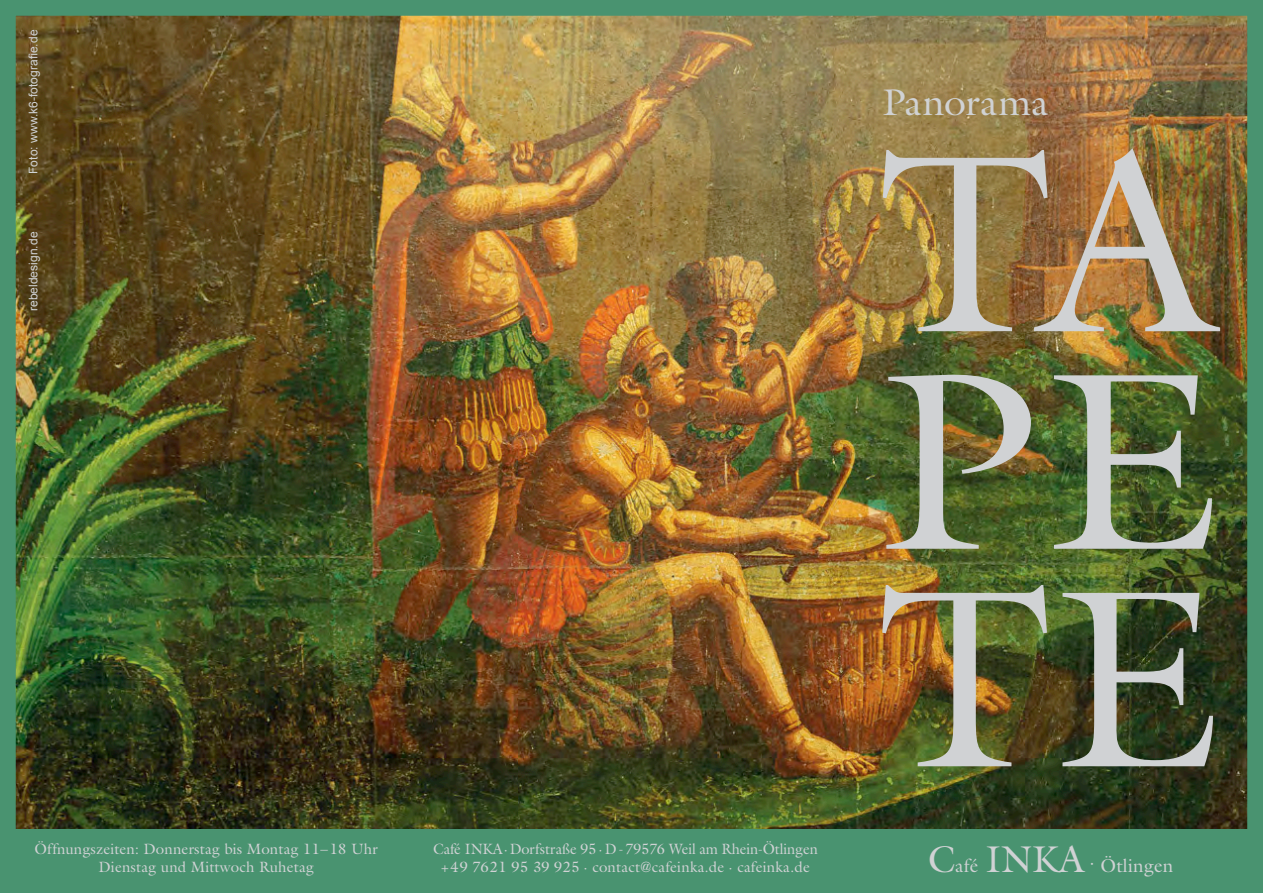
<style>
.page{position:relative;width:1263px;height:893px;background:#fff}
.page>*{position:absolute;margin:0;border:0;box-sizing:border-box;transform-origin:0 0}
.t1{font:255px/217.5px "Galliard";color:#d0d2d4;scale:1.05 1}
.t2{font:255px "Galliard";color:#d0d2d4}
.t3{font:37.5px "Galliard";color:#d0d2d4;scale:1.04 1}
.t4{font:18.75px "Galliard";letter-spacing:.01em;color:#d0d2d4}
.t5{font:15px "Galliard";letter-spacing:.01em;color:#d0d2d4}
.t6{font:12px "Arial";letter-spacing:.005em;color:#d0d2d4}
.s1{font-size:37.5px}
</style>
<div class="page">
<img style="left:17px;top:17px;width:1229px;height:812px">
<div style="left:0;top:0;width:1263px;height:893px;border:16px solid #499370"></div>
<div style="left:0;top:829px;width:1263px;height:64px;background:#499370"></div>
<p class="t6" style="left:25px;top:174px;width:146px;rotate:-90deg">Foto: www.k6-fotografie.de</p>
<p class="t6" style="left:25px;top:311px;width:81px;rotate:-90deg">rebeldesign.de</p>
<p class="t5" style="left:35px;top:839px;width:345px">Öffnungszeiten: Donnerstag bis Montag 11–18 Uhr</p>
<p class="t5" style="left:99px;top:857px;width:217px">Dienstag und Mittwoch Ruhetag</p>
<p class="t5" style="left:433px;top:839px;width:386px">Café INKA ∙ Dorfstraße 95 ∙ D - 79576 Weil am Rhein-Ötlingen</p>
<p class="t5" style="left:441px;top:857px;width:370px">+49 7621 95 39 925 ∙ contact@cafeinka.de ∙ cafeinka.de</p>
<p class="t3" style="left:882px;top:78px;width:161px">Panorama</p>
<p class="t2" style="left:878px;top:82px;width:337px">TA</p>
<p class="t1" style="left:878px;top:349px;width:330px">PE<br>TE</p>
<p class="t4" style="left:928px;top:853px;width:247px"><span class="s1">C</span>afé <span class="s1">INKA</span> ∙ Ötlingen</p>
</div>
